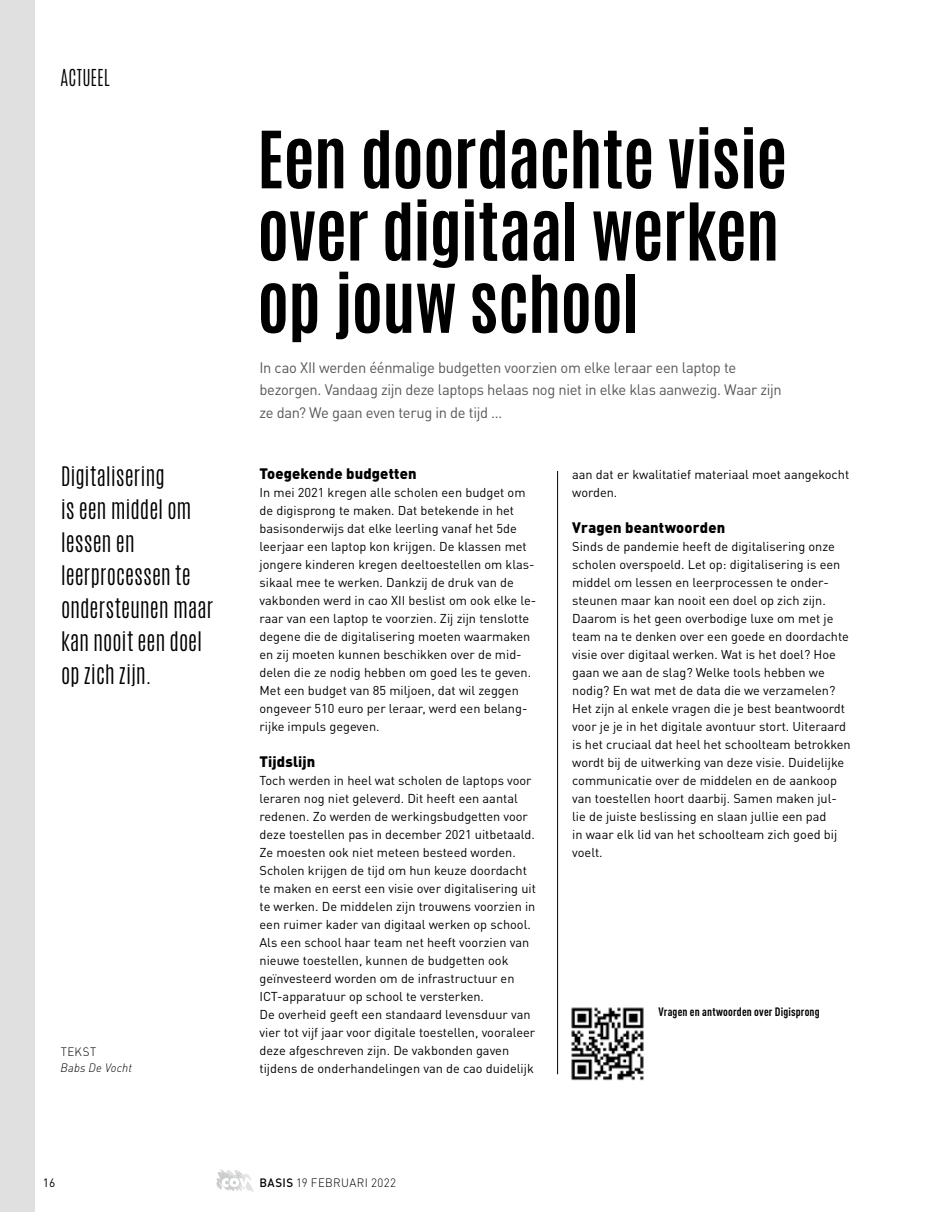
<style>
.page{position:relative;width:936px;height:1212px;background:#fff}
.page>*{position:absolute;margin:0;border:0;box-sizing:border-box;transform-origin:0 0}
.t1{font:700 67.05px/72.3px "Antonio";letter-spacing:-.015em;color:#000}
.t2{font:300 22.5px/33px "Antonio";letter-spacing:-.005em;color:#000}
.t3{font:300 19.5px "Antonio";letter-spacing:.005em;color:#000;scale:.96 1}
.t4{font:15px/22.5px "DINOT";letter-spacing:-.025em;color:#58585a}
.t5{font:900 15px "DINOT";letter-spacing:.01em;color:#000}
.t6{font:12.75px/18px "DINOT";color:#000}
.t7{font:700 condensed 12px "DINOT";letter-spacing:.015em;color:#000}
.t8{font:300 12px "DINOT";letter-spacing:.03em;color:#000;scale:.96 1}
.t9{font:italic 300 12px "DINOT";letter-spacing:.01em;color:#000;scale:.96 1}
.t10{font:12px "DINOT";color:#000}
.s1{font-weight:500}
</style>
<div class="page">
<div style="left:0;top:0;width:34px;height:1212px;background:#e1e0e0"></div>
<hr style="left:557px;top:471px;width:1px;height:603px;background:#000">
<img style="left:571px;top:1007px;width:73px;height:74px">
<svg style="left:216px;top:1169px;width:37px;height:23px"></svg>
<h3 class="t3" style="left:61px;top:64px;width:53px">ACTUEEL</h3>
<h2 class="t2" style="left:61px;top:460px;width:154px">Digitalisering<br>is een middel om lessen en leerprocessen te ondersteunen maar kan nooit een doel op zich zijn.</h2>
<p class="t8" style="left:61px;top:1044px;width:39px">TEKST</p>
<p class="t9" style="left:61px;top:1061px;width:76px">Babs De Vocht</p>
<p class="t10" style="left:43px;top:1175px;width:14px">16</p>
<h1 class="t1" style="left:257px;top:124px;width:531px">Een doordachte visie over digitaal werken op jouw school</h1>
<p class="t4" style="left:259px;top:356px;width:523px">In cao XII werden éénmalige budgetten voorzien om elke leraar een laptop te bezorgen. Vandaag zijn deze laptops helaas nog niet in elke klas aanwezig. Waar zijn ze dan? We gaan even terug in de tijd …</p>
<p class="t5" style="left:259px;top:463px;width:158px">Toegekende budgetten</p>
<p class="t6" style="left:259px;top:483px;width:278px">In mei 2021 kregen alle scholen een budget om de digisprong te maken. Dat betekende in het basisonderwijs dat elke leerling vanaf het 5de leerjaar een laptop kon krijgen. De klassen met jongere kinderen kregen deeltoestellen om klas&shy;sikaal mee te werken. Dankzij de druk van de vakbonden werd in cao XII beslist om ook elke le&shy;raar van een laptop te voorzien. Zij zijn tenslotte degene die de digitalisering moeten waarmaken en zij moeten kunnen beschikken over de mid&shy;delen die ze nodig hebben om goed les te geven.<br>Met een budget van 85 miljoen, dat wil zeggen ongeveer 510 euro per leraar, werd een belang&shy;rijke impuls gegeven.</p>
<p class="t5" style="left:259px;top:751px;width:57px">Tijdslijn</p>
<p class="t6" style="left:259px;top:771px;width:278px">Toch werden in heel wat scholen de laptops voor leraren nog niet geleverd. Dit heeft een aantal redenen. Zo werden de werkingsbudgetten voor deze toestellen pas in december 2021 uitbetaald.<br>Ze moesten ook niet meteen besteed worden.<br>Scholen krijgen de tijd om hun keuze doordacht te maken en eerst een visie over digitalisering uit te werken. De middelen zijn trouwens voorzien in een ruimer kader van digitaal werken op school.<br>Als een school haar team net heeft voorzien van nieuwe toestellen, kunnen de budgetten ook geïnvesteerd worden om de infrastructuur en ICT-apparatuur op school te versterken.<br>De overheid geeft een standaard levensduur van vier tot vijf jaar voor digitale toestellen, vooraleer deze afgeschreven zijn. De vakbonden gaven tijdens de onderhandelingen van de cao duidelijk</p>
<p class="t6" style="left:572px;top:465px;width:278px">aan dat er kwalitatief materiaal moet aangekocht worden.</p>
<p class="t5" style="left:572px;top:517px;width:154px">Vragen beantwoorden</p>
<p class="t6" style="left:572px;top:537px;width:280px">Sinds de pandemie heeft de digitalisering onze scholen overspoeld. Let op: digitalisering is een middel om lessen en leerprocessen te onder&shy;steunen maar kan nooit een doel op zich zijn.<br>Daarom is het geen overbodige luxe om met je team na te denken over een goede en doordachte visie over digitaal werken. Wat is het doel? Hoe gaan we aan de slag? Welke tools hebben we nodig? En wat met de data die we verzamelen?<br>Het zijn al enkele vragen die je best beantwoordt voor je je in het digitale avontuur stort. Uiteraard is het cruciaal dat heel het schoolteam betrokken wordt bij de uitwerking van deze visie. Duidelijke communicatie over de middelen en de aankoop van toestellen hoort daarbij. Samen maken jul&shy;lie de juiste beslissing en slaan jullie een pad<br>in waar elk lid van het schoolteam zich goed bij voelt.</p>
<p class="t7" style="left:658px;top:1004px;width:163px">Vragen en antwoorden over Digisprong</p>
<p class="t8" style="left:259px;top:1175px;width:144px"><span class="s1">BASIS</span> 19 FEBRUARI 2022</p>
</div>
